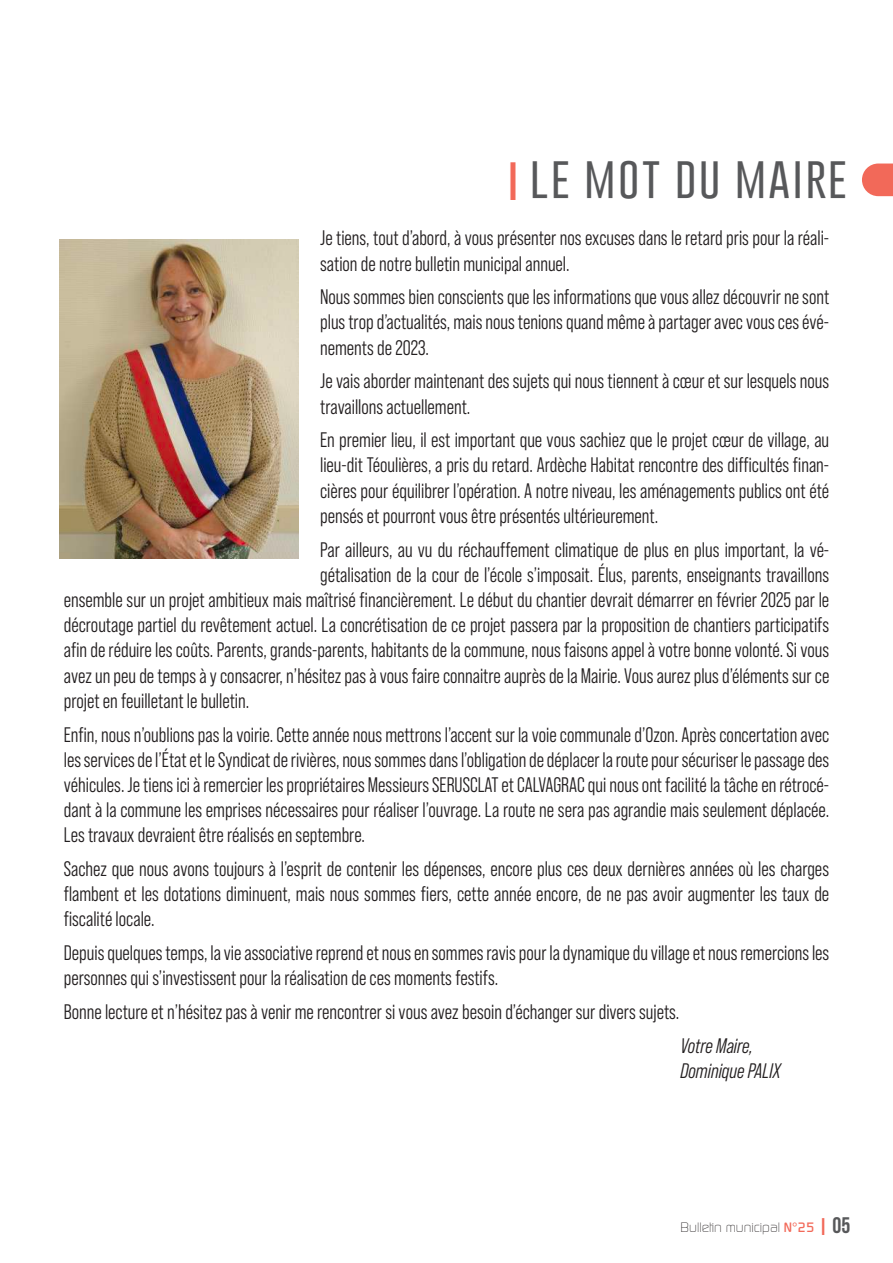
<style>
.page{position:relative;width:893px;height:1263px;background:#fff}
.page>*{position:absolute;margin:0;border:0;box-sizing:border-box;transform-origin:0 0}
.t1{font:100 43.5px "Gobold";letter-spacing:.07em;color:#57585a}
.t2{font:21px/25.2px "Bebas Neue Pro Middle";color:#231f20;text-align:justify;scale:.95 1}
.t3{font:italic 21px/25.2px "Bebas Neue Pro Middle";color:#231f20;scale:.95 1}
.t4{font:300 13.5px "Continuum";color:#231f20}
.s1{color:#f26959}
.s2{font-weight:500;color:#f26959}
.s3{font-family:"Bebas Neue";font-weight:700;font-size:22.5px;color:#57585a}
</style>
<div class="page">
<img style="left:60px;top:240px;width:239px;height:319px">
<svg style="left:862px;top:164px;width:31px;height:32px"></svg>
<h1 class="t1" style="left:510px;top:149px;width:339px"><span class="s1">❙</span> LE MOT DU MAIRE</h1>
<p class="t2" style="left:320px;top:225px;width:537px">Je tiens, tout d’abord, à vous présenter nos excuses dans le retard pris pour la réali&shy;sation de notre bulletin municipal annuel.</p>
<p class="t2" style="left:320px;top:284px;width:537px">Nous sommes bien conscients que les informations que vous allez découvrir ne sont plus trop d’actualités, mais nous tenions quand même à partager avec vous ces évé&shy;nements de 2023.</p>
<p class="t2" style="left:320px;top:368px;width:537px">Je vais aborder maintenant des sujets qui nous tiennent à cœur et sur lesquels nous travaillons actuellement.</p>
<p class="t2" style="left:320px;top:427px;width:537px">En premier lieu, il est important que vous sachiez que le projet cœur de village, au lieu-dit Téoulières, a pris du retard. Ardèche Habitat rencontre des difficultés finan&shy;cières pour équilibrer l’opération. A notre niveau, les aménagements publics ont été pensés et pourront vous être présentés ultérieurement.</p>
<p class="t2" style="left:320px;top:537px;width:537px">Par ailleurs, au vu du réchauffement climatique de plus en plus important, la vé-</p>
<p class="t2" style="left:320px;top:562px;width:537px">gétalisation de la cour de l’école s’imposait. Élus, parents, enseignants travaillons</p>
<p class="t2" style="left:64px;top:587px;width:807px">ensemble sur un projet ambitieux mais maîtrisé financièrement. Le début du chantier devrait démarrer en février 2025 par le</p>
<p class="t2" style="left:64px;top:612px;width:807px">décroutage partiel du revêtement actuel. La concrétisation de ce projet passera par la proposition de chantiers participatifs</p>
<p class="t2" style="left:64px;top:637px;width:807px">afin de réduire les coûts. Parents, grands-parents, habitants de la commune, nous faisons appel à votre bonne volonté. Si vous</p>
<p class="t2" style="left:64px;top:663px;width:807px">avez un peu de temps à y consacrer, n’hésitez pas à vous faire connaitre auprès de la Mairie. Vous aurez plus d’éléments sur ce</p>
<p class="t2" style="left:64px;top:688px;width:197px">projet en feuilletant le bulletin.</p>
<p class="t2" style="left:64px;top:722px;width:807px">Enfin, nous n’oublions pas la voirie. Cette année nous mettrons l’accent sur la voie communale d’Ozon. Après concertation avec les services de l’État et le Syndicat de rivières, nous sommes dans l’obligation de déplacer la route pour sécuriser le passage des véhicules. Je tiens ici à remercier les propriétaires Messieurs SERUSCLAT et CALVAGRAC qui nous ont facilité la tâche en rétrocé&shy;dant à la commune les emprises nécessaires pour réaliser l’ouvrage. La route ne sera pas agrandie mais seulement déplacée.<br>Les travaux devraient être réalisés en septembre.</p>
<p class="t2" style="left:64px;top:856px;width:807px">Sachez que nous avons toujours à l’esprit de contenir les dépenses, encore plus ces deux dernières années où les charges flambent et les dotations diminuent, mais nous sommes fiers, cette année encore, de ne pas avoir augmenter les taux de fiscalité locale.</p>
<p class="t2" style="left:64px;top:940px;width:807px">Depuis quelques temps, la vie associative reprend et nous en sommes ravis pour la dynamique du village et nous remercions les personnes qui s’investissent pour la réalisation de ces moments festifs.</p>
<p class="t2" style="left:64px;top:999px;width:650px">Bonne lecture et n’hésitez pas à venir me rencontrer si vous avez besoin d’échanger sur divers sujets.</p>
<p class="t3" style="left:680px;top:1033px;width:107px">Votre Maire,<br>Dominique PALIX</p>
<p class="t4" style="left:681px;top:1219px;width:171px">Bulletin municipal <span class="s2">N°25</span> <span class="s1">❙</span> <span class="s3">05</span></p>
</div>
